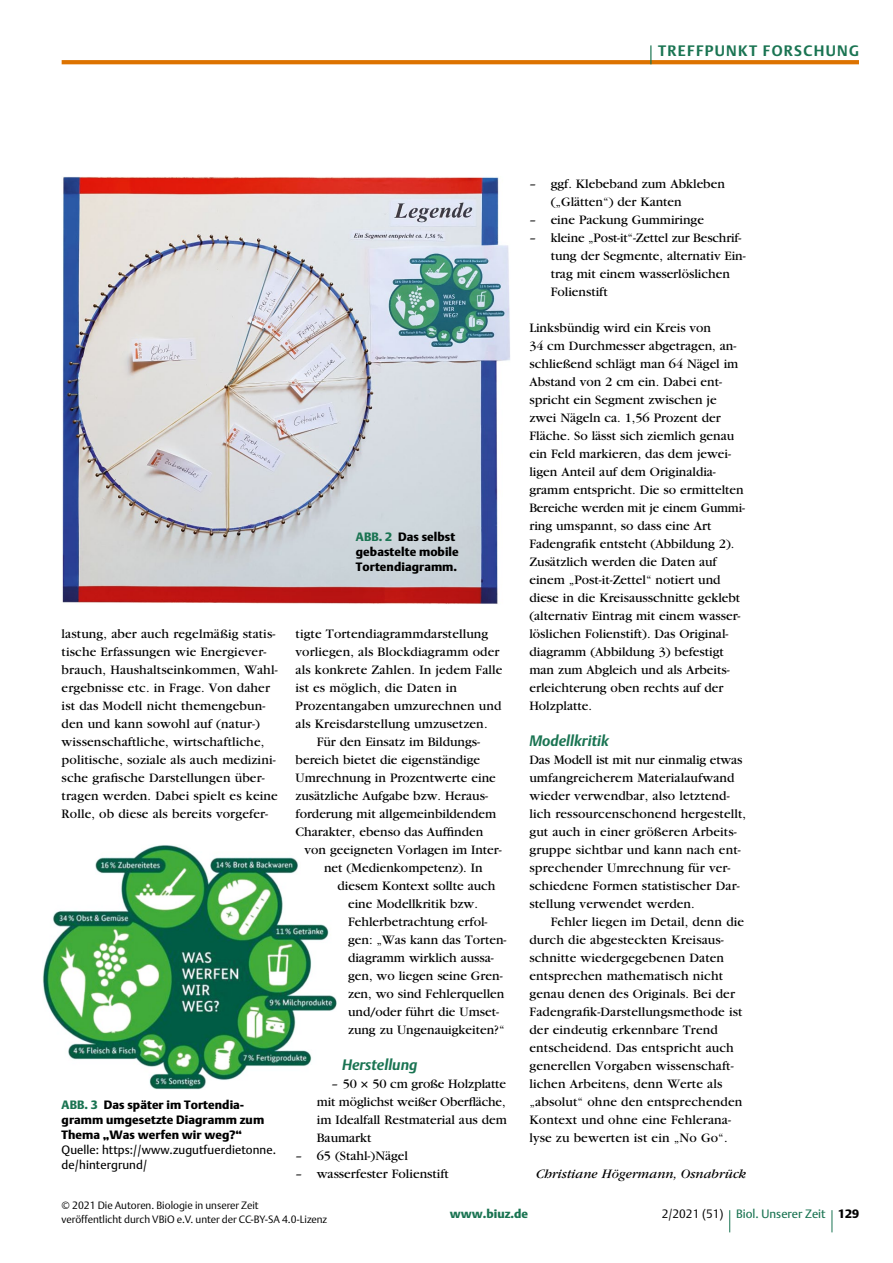
<style>
.page{position:relative;width:893px;height:1263px;background:#fff}
.page>*{position:absolute;margin:0;border:0;box-sizing:border-box;transform-origin:0 0}
.t1{font:italic 700 15px "DTL Argo T";color:#1a7452}
.t2{font:700 15px "DTL Argo T";letter-spacing:.09em;color:#1a7452}
.t3{font:13.5px/18px "Garamond";color:#000}
.t4{font:italic 13.5px "Garamond";color:#000}
.t5{font:12px/15px "DTL Argo T Black";letter-spacing:.005em;color:#000}
.t6{font:12px/15px "DTL Argo T";letter-spacing:.005em;color:#000}
.t7{font:12px "DTL Argo T";color:#1a7452}
.t8{font:12px "DTL Argo T Black";color:#1a7452}
.t9{font:10.5px/13.5px "DTL Argo T Light";color:#000}
.s1{color:#1a7452}
.s2{font-family:"DTL Argo T Light";color:#000}
.s3{font-family:"DTL Argo T Black";color:#000}
</style>
<div class="page">
<svg style="left:62px;top:60px;width:797px;height:4px;background:#dd7605"></svg>
<svg style="left:650px;top:45px;width:1px;height:19px"></svg>
<svg style="left:729px;top:1210px;width:1px;height:22px"></svg>
<svg style="left:832px;top:1210px;width:1px;height:22px"></svg>
<img style="left:43px;top:845px;width:294px;height:245px">
<img style="left:62px;top:177px;width:448px;height:427px">
<p class="t2" style="left:658px;top:42px;width:202px">TREFFPUNKT FORSCHUNG</p>
<p class="t5" style="left:356px;top:529px;width:104px"><span class="s1">ABB. 2</span> Das selbst gebastelte mobile<br>Tortendiagramm.</p>
<p class="t3" style="left:62px;top:625px;width:218px">lastung, aber auch regelmäßig statis&shy;tische Erfassungen wie Energiever&shy;brauch, Haushaltseinkommen, Wahl&shy;ergebnisse etc. in Frage. Von daher ist das Modell nicht themengebun&shy;den und kann sowohl auf (natur-) wissenschaftliche, wirtschaftliche, politische, soziale als auch medizini&shy;sche grafische Darstellungen über&shy;tragen werden. Dabei spielt es keine Rolle, ob diese als bereits vorgefer-</p>
<p class="t5" style="left:62px;top:1097px;width:204px"><span class="s1">ABB. 3</span> Das später im Tortendia&shy;gramm umgesetzte Diagramm zum<br>Thema „Was werfen wir weg?“</p>
<p class="t6" style="left:62px;top:1142px;width:216px">Quelle: https://www.zugutfuerdietonne. de/hintergrund/</p>
<p class="t3" style="left:296px;top:625px;width:194px">tigte Tortendiagrammdarstellung</p>
<p class="t3" style="left:296px;top:643px;width:205px">vorliegen, als Blockdiagramm oder</p>
<p class="t3" style="left:296px;top:661px;width:208px">als konkrete Zahlen. In jedem Falle</p>
<p class="t3" style="left:296px;top:679px;width:163px">ist es möglich, die Daten in</p>
<p class="t3" style="left:296px;top:697px;width:207px">Prozentangaben umzurechnen und</p>
<p class="t3" style="left:296px;top:715px;width:194px">als Kreisdarstellung umzusetzen.</p>
<p class="t3" style="left:317px;top:733px;width:165px">Für den Einsatz im Bildungs-</p>
<p class="t3" style="left:296px;top:751px;width:186px">bereich bietet die eigenständige</p>
<p class="t3" style="left:296px;top:769px;width:202px">Umrechnung in Prozentwerte eine</p>
<p class="t3" style="left:296px;top:787px;width:194px">zusätzliche Aufgabe bzw. Heraus-</p>
<p class="t3" style="left:296px;top:805px;width:202px">forderung mit allgemeinbildendem</p>
<p class="t3" style="left:296px;top:823px;width:189px">Charakter, ebenso das Auffinden</p>
<p class="t3" style="left:305px;top:841px;width:199px">von geeigneten Vorlagen im Inter-</p>
<p class="t3" style="left:324px;top:859px;width:160px">net (Medienkompetenz). In</p>
<p class="t3" style="left:338px;top:877px;width:159px">diesem Kontext sollte auch</p>
<p class="t3" style="left:348px;top:895px;width:131px">eine Modellkritik bzw.</p>
<p class="t3" style="left:348px;top:913px;width:141px">Fehlerbetrachtung erfol-</p>
<p class="t3" style="left:348px;top:931px;width:160px">gen: „Was kann das Torten-</p>
<p class="t3" style="left:348px;top:949px;width:147px">diagramm wirklich aussa-</p>
<p class="t3" style="left:348px;top:967px;width:156px">gen, wo liegen seine Gren-</p>
<p class="t3" style="left:348px;top:985px;width:158px">zen, wo sind Fehlerquellen</p>
<p class="t3" style="left:348px;top:1003px;width:152px">und/oder führt die Umset-</p>
<p class="t3" style="left:348px;top:1021px;width:158px">zung zu Ungenauigkeiten?“</p>
<p class="t1" style="left:342px;top:1056px;width:77px">Herstellung</p>
<p class="t3" style="left:317px;top:1075px;width:191px;text-align:justify;text-indent:15px">– 50 × 50 cm große Holzplatte mit möglichst weißer Oberfläche, im Idealfall Restmaterial aus dem Baumarkt</p>
<p class="t3" style="left:296px;top:1147px;width:114px">– 65 (Stahl-)Nägel</p>
<p class="t3" style="left:296px;top:1165px;width:155px">– wasserfester Folienstift</p>
<p class="t3" style="left:551px;top:175px;width:176px;text-indent:-21px">– ggf. Klebeband zum Abkleben („Glätten“) der Kanten</p>
<p class="t3" style="left:529px;top:211px;width:176px">– eine Packung Gummiringe</p>
<p class="t3" style="left:551px;top:229px;width:197px;text-indent:-21px">– kleine „Post-it“-Zettel zur Beschrif&shy;tung der Segmente, alternativ Ein&shy;trag mit einem wasserlöslichen<br>Folienstift</p>
<p class="t3" style="left:529px;top:319px;width:217px">Linksbündig wird ein Kreis von<br>34 cm Durchmesser abgetragen, an&shy;schließend schlägt man 64 Nägel im Abstand von 2 cm ein. Dabei ent&shy;spricht ein Segment zwischen je zwei Nägeln ca. 1,56 Prozent der Fläche. So lässt sich ziemlich genau ein Feld markieren, das dem jewei&shy;ligen Anteil auf dem Originaldia&shy;gramm entspricht. Die so ermittelten Bereiche werden mit je einem Gummi&shy;ring umspannt, so dass eine Art Fadengrafik entsteht (Abbildung 2).<br>Zusätzlich werden die Daten auf einem „Post-it-Zettel“ notiert und diese in die Kreisausschnitte geklebt (alternativ Eintrag mit einem wasser&shy;löslichen Folienstift). Das Original&shy;diagramm (Abbildung 3) befestigt man zum Abgleich und als Arbeits&shy;erleichterung oben rechts auf der Holzplatte.</p>
<p class="t1" style="left:529px;top:732px;width:81px">Modellkritik</p>
<p class="t3" style="left:529px;top:751px;width:218px">Das Modell ist mit nur einmalig etwas umfangreicherem Materialaufwand wieder verwendbar, also letztend&shy;lich ressourcenschonend hergestellt, gut auch in einer größeren Arbeits&shy;gruppe sichtbar und kann nach ent&shy;sprechender Umrechnung für ver&shy;schiedene Formen statistischer Dar&shy;stellung verwendet werden.</p>
<p class="t3" style="left:529px;top:913px;width:216px;text-indent:21px">Fehler liegen im Detail, denn die durch die abgesteckten Kreisaus&shy;schnitte wiedergegebenen Daten entsprechen mathematisch nicht genau denen des Originals. Bei der Fadengrafik-Darstellungsmethode ist der eindeutig erkennbare Trend entscheidend. Das entspricht auch generellen Vorgaben wissenschaft&shy;lichen Arbeitens, denn Werte als „absolut“ ohne den entsprechenden Kontext und ohne eine Fehlerana&shy;lyse zu bewerten ist ein „No Go“.</p>
<p class="t4" style="left:536px;top:1167px;width:212px">Christiane Högermann, Osnabrück</p>
<p class="t9" style="left:62px;top:1199px;width:267px">© 2021 Die Autoren. Biologie in unserer Zeit<br>veröffentlicht durch VBiO e.V. unter der CC-BY-SA 4.0-Lizenz</p>
<p class="t8" style="left:450px;top:1207px;width:80px">www.biuz.de</p>
<p class="t7" style="left:662px;top:1207px;width:199px"><span class="s2">2/2021 (51)</span> Biol. Unserer Zeit <span class="s3">129</span></p>
</div>
